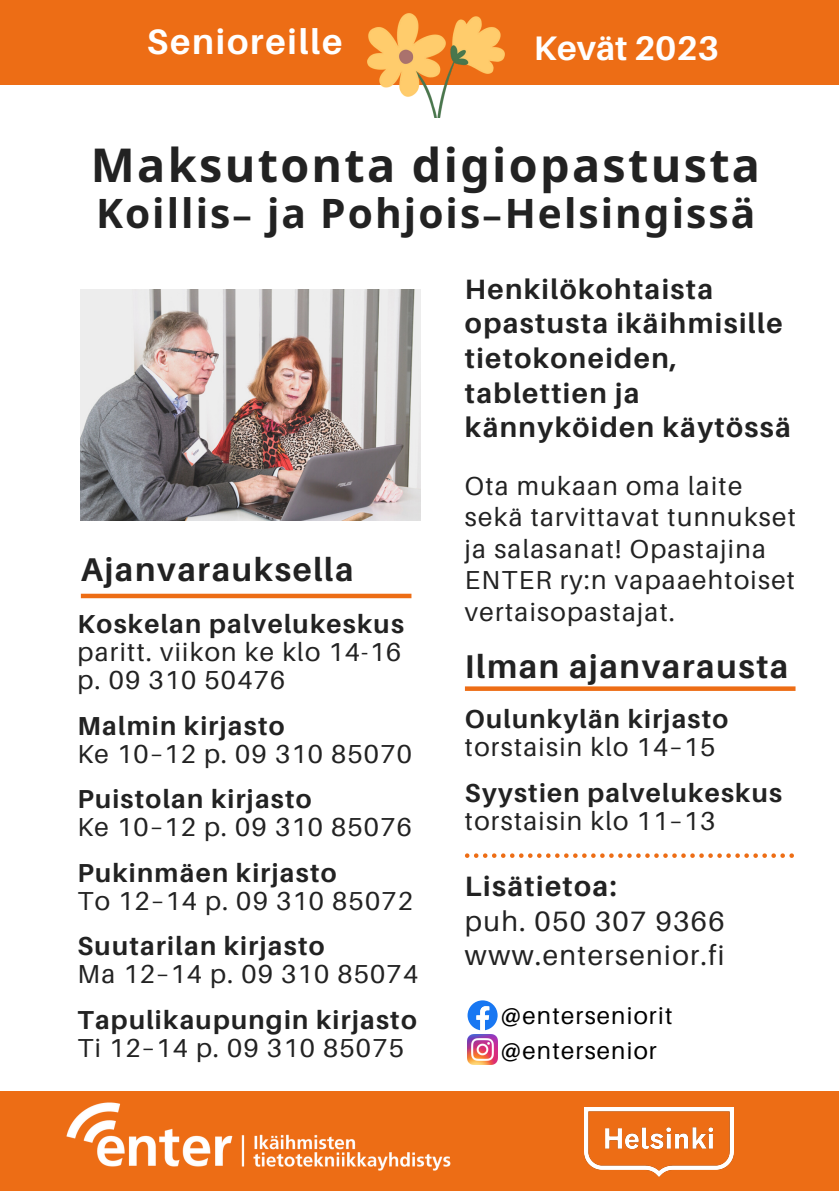
<style>
.page{position:relative;width:839px;height:1191px;background:#fff}
.page>*{position:absolute;margin:0;border:0;box-sizing:border-box;transform-origin:0 0}
.t1{font:700 46.8px "Noto Sans";letter-spacing:.05em;color:#222}
.t2{font:700 40.6px "Noto Sans";letter-spacing:.05em;color:#222}
.t3{font:700 35.2px "Aileron";letter-spacing:.05em;color:#fff}
.t4{font:700 34px "Aileron";color:#fff}
.t5{font:700 33px "Aileron";letter-spacing:.05em;color:#222}
.t6{font:700 28px/34.6px "Aileron";letter-spacing:.05em;color:#222}
.t7{font:28px/34.6px "Aileron";letter-spacing:.05em;color:#222}
.t8{font:26px/31.6px "Aileron";letter-spacing:.05em;color:#222}
.t9{font:700 26px "Aileron";letter-spacing:.05em;color:#222}
.t10{font:24px/34.6px "Aileron";letter-spacing:.05em;color:#000}
.s1{font-family:"HS Headline";font-weight:400}
</style>
<div class="page">
<svg style="left:465px;top:853px;width:328px;height:5px"></svg>
<div style="left:465px;top:686px;width:330px;height:5px;background:#ed6d15"></div>
<div style="left:0;top:1092px;width:838px;height:99px;background:#ed6d15"></div>
<div style="left:0;top:0;width:838px;height:84px;background:#ed6d15"></div>
<img style="left:585px;top:1108px;width:148px;height:69px">
<img style="left:66px;top:1102px;width:385px;height:69px">
<img style="left:367px;top:14px;width:137px;height:103px">
<img style="left:81px;top:289px;width:339px;height:231px">
<hr style="left:81px;top:594px;width:330px;height:4px;background:#ed6d15">
<svg style="left:467px;top:1000px;width:30px;height:30px"></svg>
<img style="left:467px;top:1035px;width:30px;height:30px">
<h3 class="t3" style="left:147px;top:20px;width:197px">Senioreille</h3>
<h3 class="t4" style="left:534px;top:27px;width:187px">Kevät 2023</h3>
<h1 class="t1" style="left:91px;top:132px;width:670px">Maksutonta digiopastusta</h1>
<h2 class="t2" style="left:96px;top:185px;width:660px">Koillis<span class="s1">-</span> ja Pohjois<span class="s1">-</span>Helsingissä</h2>
<p class="t5" style="left:81px;top:549px;width:274px">Ajanvarauksella</p>
<p class="t9" style="left:77px;top:608px;width:328px">Koskelan palvelukeskus</p>
<p class="t8" style="left:77px;top:638px;width:325px;line-height:28px">paritt. viikon ke klo 14-16 p. 09 310 50476</p>
<p class="t9" style="left:77px;top:710px;width:208px">Malmin kirjasto</p>
<p class="t8" style="left:77px;top:737px;width:336px">Ke 10–12 p. 09 310 85070</p>
<p class="t9" style="left:77px;top:783px;width:236px">Puistolan kirjasto</p>
<p class="t8" style="left:77px;top:811px;width:336px">Ke 10–12 p. 09 310 85076</p>
<p class="t9" style="left:77px;top:856px;width:260px">Pukinmäen kirjasto</p>
<p class="t8" style="left:77px;top:884px;width:337px">To 12–14 p. 09 310 85072</p>
<p class="t9" style="left:77px;top:930px;width:248px">Suutarilan kirjasto</p>
<p class="t8" style="left:77px;top:958px;width:342px">Ma 12–14 p. 09 310 85074</p>
<p class="t9" style="left:77px;top:1003px;width:341px">Tapulikaupungin kirjasto</p>
<p class="t8" style="left:77px;top:1031px;width:328px">Ti 12–14 p. 09 310 85075</p>
<p class="t6" style="left:465px;top:271px;width:327px">Henkilökohtaista opastusta ikäihmisille tietokoneiden, tablettien ja kännyköiden käytössä</p>
<p class="t8" style="left:465px;top:469px;width:332px">Ota mukaan oma laite sekä tarvittavat tunnukset ja salasanat! Opastajina<br>ENTER ry:n vapaaehtoiset vertaisopastajat.</p>
<p class="t5" style="left:465px;top:646px;width:325px">Ilman ajanvarausta</p>
<p class="t9" style="left:465px;top:703px;width:265px">Oulunkylän kirjasto</p>
<p class="t8" style="left:465px;top:731px;width:252px">torstaisin klo 14–15</p>
<p class="t9" style="left:465px;top:776px;width:318px">Syystien palvelukeskus</p>
<p class="t8" style="left:465px;top:804px;width:252px">torstaisin klo 11–13</p>
<p class="t6" style="left:465px;top:869px;width:153px">Lisätietoa:</p>
<p class="t7" style="left:465px;top:903px;width:261px">puh. 050 307 9366 www.entersenior.fi</p>
<p class="t10" style="left:501px;top:998px;width:173px">@enterseniorit @entersenior</p>
</div>
